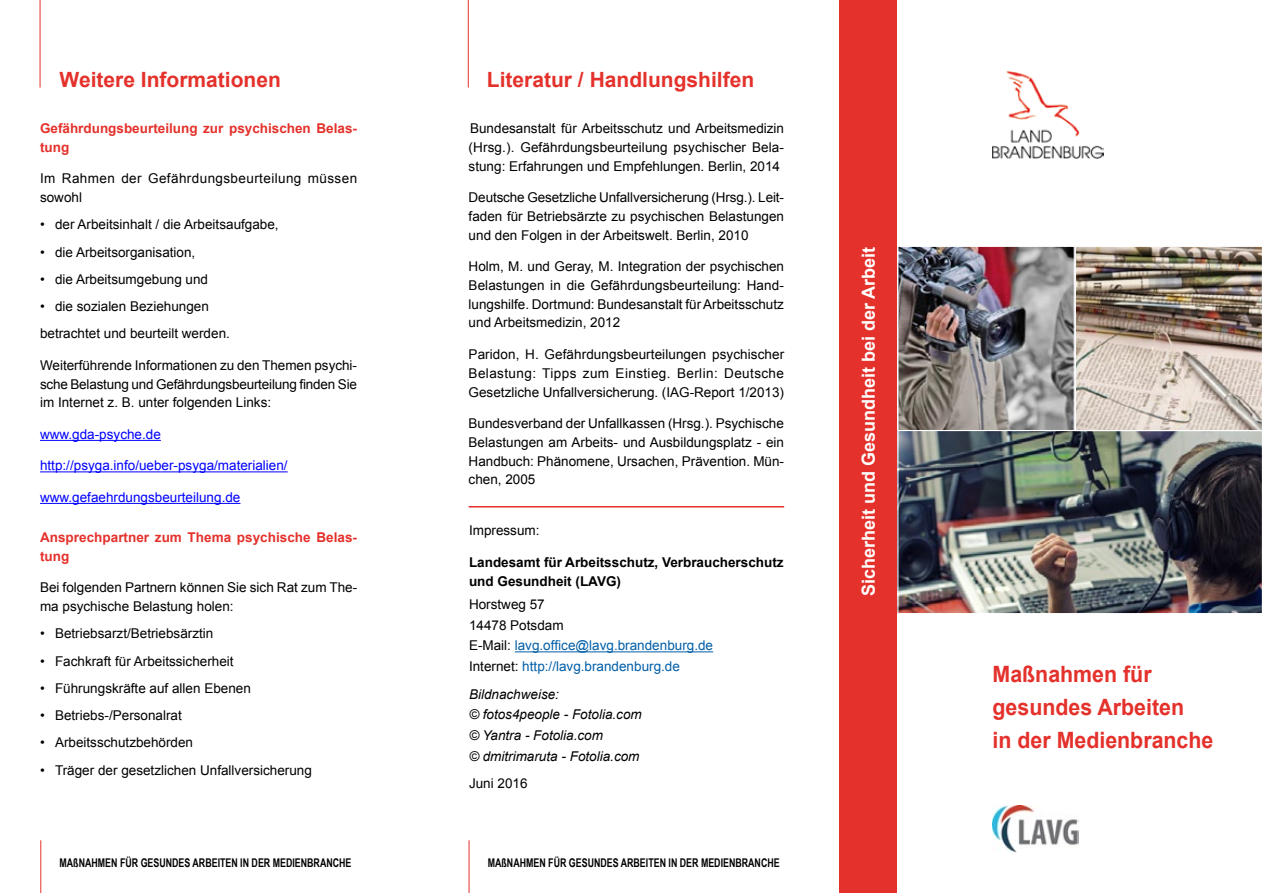
<style>
.page{position:relative;width:1263px;height:893px;background:#fff}
.page>*{position:absolute;margin:0;border:0;box-sizing:border-box;transform-origin:0 0}
.t1{font:700 22.5px/33px "Arial";color:#e4312b;scale:.95 1}
.t2{font:700 21px "Arial";color:#e4312b}
.t3{font:700 18px "Arial";color:#fff}
.t4{font:13.5px/18.8px "Arial";color:#000;text-align:justify}
.t5{font:13.5px/20.9px "Arial";color:#005ea8}
.t6{font:700 13.5px/18.8px "Arial";color:#e4312b}
.t7{font:13.5px "Arial";color:#00f}
.t8{font:italic 13.5px/20.9px "Arial";color:#000}
.t9{font:700 13.5px/18.8px "Arial";color:#000}
.t10{font:13.5px/18.8px "Arial";letter-spacing:.03em;color:#000}
.t11{font:700 12px "Arial Narrow";color:#000;scale:.9 1}
.s1{color:#000}
</style>
<div class="page">
<img style="left:992px;top:71px;width:112px;height:87px">
<hr style="left:468px;top:0;width:1px;height:88px;background:#e5312b">
<div style="left:839px;top:0;width:58px;height:893px;background:#e4312b"></div>
<hr style="left:40px;top:0;width:1px;height:88px;background:#e5312b">
<hr style="left:469px;top:506px;width:315px;height:1px;background:#e4312b">
<hr style="left:515px;top:651px;width:198px;height:1px;background:#005ea8">
<hr style="left:40px;top:840px;width:1px;height:53px;background:#e4312b">
<img style="left:899px;top:248px;width:362px;height:364px">
<div style="left:897px;top:246px;width:178px;height:185px;border:1px solid #fff"></div>
<div style="left:897px;top:430px;width:366px;height:184px;border:1px solid #fff"></div>
<div style="left:1075px;top:246px;width:188px;height:185px;border:1px solid #fff"></div>
<hr style="left:40px;top:440px;width:121px;height:1px;background:#00f">
<hr style="left:40px;top:471px;width:248px;height:1px;background:#00f">
<hr style="left:40px;top:503px;width:200px;height:1px;background:#00f">
<hr style="left:469px;top:840px;width:1px;height:53px;background:#e4312b">
<img style="left:992px;top:805px;width:87px;height:47px">
<h2 class="t2" style="left:60px;top:65px;width:223px">Weitere Informationen</h2>
<h2 class="t2" style="left:487px;top:65px;width:269px">Literatur / Handlungshilfen</h2>
<p class="t6" style="left:40px;top:119px;width:318px">Gefährdungsbeurteilung zur psychischen Belas&shy;tung</p>
<p class="t10" style="left:40px;top:169px;width:319px">Im Rahmen der Gefährdungsbeurteilung müssen sowohl</p>
<p class="t4" style="left:40px;top:215px;width:240px">• der Arbeitsinhalt / die Arbeitsaufgabe,</p>
<p class="t4" style="left:40px;top:243px;width:157px">• die Arbeitsorganisation,</p>
<p class="t4" style="left:40px;top:270px;width:170px">• die Arbeitsumgebung und</p>
<p class="t4" style="left:40px;top:293px;width:191px;line-height:27.3px">• die sozialen Beziehungen betrachtet und beurteilt werden.</p>
<p class="t4" style="left:40px;top:356px;width:319px">Weiterführende Informationen zu den Themen psychi&shy;sche Belastung und Gefährdungsbeurteilung finden Sie im Internet z. B. unter folgenden Links:</p>
<p class="t7" style="left:40px;top:425px;width:122px">www.gda-psyche.de</p>
<p class="t7" style="left:40px;top:457px;width:249px">http://psyga.info/ueber-psyga/materialien/</p>
<p class="t7" style="left:40px;top:488px;width:202px">www.gefaehrdungsbeurteilung.de</p>
<p class="t6" style="left:40px;top:528px;width:318px">Ansprechpartner zum Thema psychische Belas&shy;tung</p>
<p class="t4" style="left:40px;top:578px;width:319px">Bei folgenden Partnern können Sie sich Rat zum The&shy;ma psychische Belastung holen:</p>
<p class="t4" style="left:40px;top:624px;width:175px">• Betriebsarzt/Betriebsärztin</p>
<p class="t4" style="left:40px;top:652px;width:195px">• Fachkraft für Arbeitssicherheit</p>
<p class="t4" style="left:40px;top:679px;width:212px">• Führungskräfte auf allen Ebenen</p>
<p class="t4" style="left:40px;top:706px;width:143px">• Betriebs-/Personalrat</p>
<p class="t4" style="left:40px;top:733px;width:155px">• Arbeitsschutzbehörden</p>
<p class="t4" style="left:40px;top:761px;width:273px">• Träger der gesetzlichen Unfallversicherung</p>
<p class="t4" style="left:469px;top:119px;width:317px">Bundesanstalt für Arbeitsschutz und Arbeitsmedizin (Hrsg.). Gefährdungsbeurteilung psychischer Bela&shy;stung: Erfahrungen und Empfehlungen. Berlin, 2014</p>
<p class="t4" style="left:469px;top:188px;width:317px">Deutsche Gesetzliche Unfallversicherung (Hrsg.). Leit&shy;faden für Betriebsärzte zu psychischen Belastungen und den Folgen in der Arbeitswelt. Berlin, 2010</p>
<p class="t4" style="left:469px;top:257px;width:317px">Holm, M. und Geray, M. Integration der psychischen Belastungen in die Gefährdungsbeurteilung: Hand&shy;lungshilfe. Dortmund: Bundesanstalt für Arbeitsschutz und Arbeitsmedizin, 2012</p>
<p class="t4" style="left:469px;top:345px;width:317px">Paridon, H. Gefährdungsbeurteilungen psychischer Belastung: Tipps zum Einstieg. Berlin: Deutsche Gesetzliche Unfallversicherung. (IAG-Report 1/2013)</p>
<p class="t4" style="left:469px;top:414px;width:317px">Bundesverband der Unfallkassen (Hrsg.). Psychische Belastungen am Arbeits- und Ausbildungsplatz - ein Handbuch: Phänomene, Ursachen, Prävention. Mün&shy;chen, 2005</p>
<p class="t4" style="left:469px;top:521px;width:72px">Impressum:</p>
<p class="t9" style="left:469px;top:553px;width:316px">Landesamt für Arbeitsschutz, Verbraucherschutz und Gesundheit (LAVG)</p>
<p class="t5" style="left:469px;top:594px;width:246px"><span class="s1">Horstweg 57<br>14478 Potsdam<br>E-Mail:</span> lavg.office@lavg.brandenburg.de<br><span class="s1">Internet:</span> http://lavg.brandenburg.de</p>
<p class="t8" style="left:469px;top:684px;width:174px">Bildnachweise:<br>© fotos4people - Fotolia.com © Yantra - Fotolia.com<br>© dmitrimaruta - Fotolia.com</p>
<p class="t4" style="left:469px;top:774px;width:60px">Juni 2016</p>
<h3 class="t3" style="left:857px;top:596px;width:351px;rotate:-90deg">Sicherheit und Gesundheit bei der Arbeit</h3>
<h1 class="t1" style="left:992px;top:658px;width:234px">Maßnahmen für gesundes Arbeiten<br>in der Medienbranche</h1>
<p class="t11" style="left:60px;top:854px;width:326px">MAßNAHMEN FÜR GESUNDES ARBEITEN IN DER MEDIENBRANCHE</p>
<p class="t11" style="left:488px;top:854px;width:326px">MAßNAHMEN FÜR GESUNDES ARBEITEN IN DER MEDIENBRANCHE</p>
</div>
